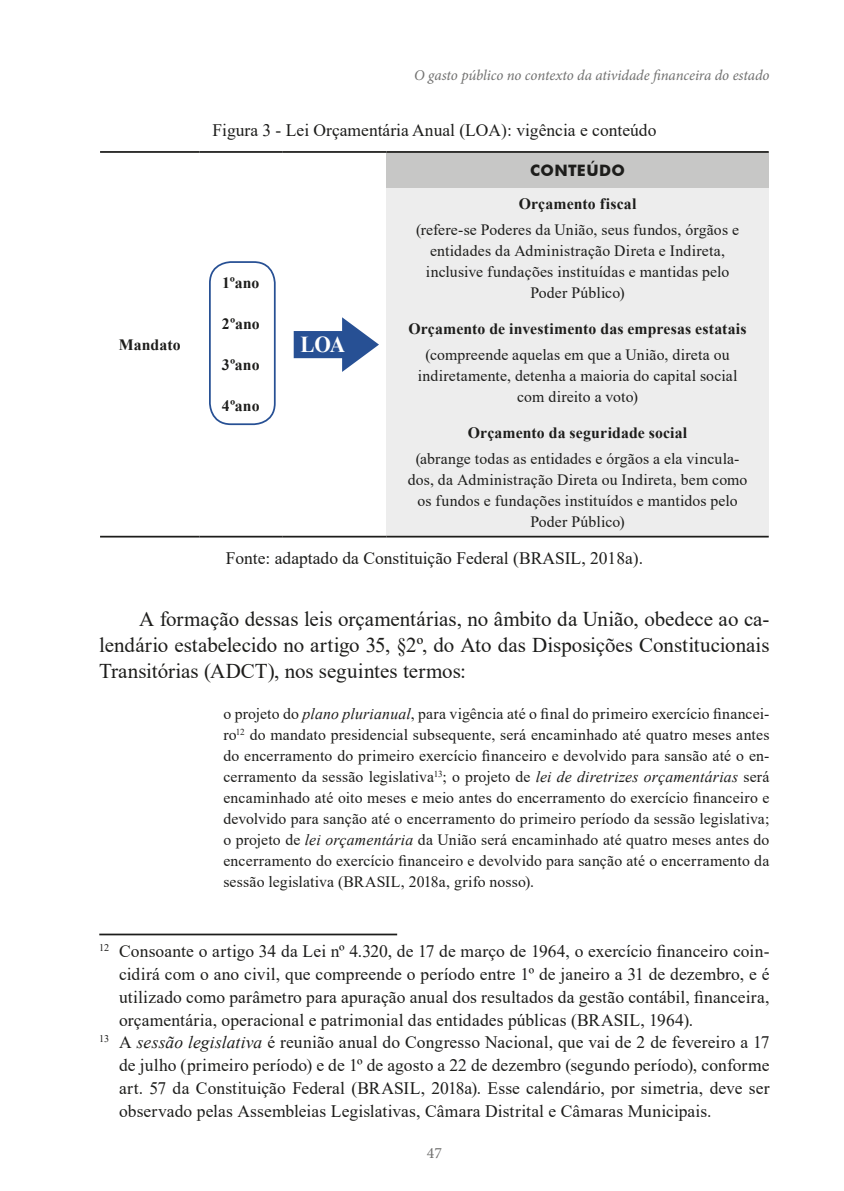
<style>
.page{position:relative;width:844px;height:1191px;background:#fff}
.page>*{position:absolute;margin:0;border:0;box-sizing:border-box;transform-origin:0 0}
.t1{font:700 22.75px "Times New Roman";color:#fff;scale:.93 1}
.t2{font:21px/26.2px "Times New Roman";color:#1d1d1b;text-align:justify}
.t3{font:17.5px "Times New Roman";letter-spacing:.005em;color:#1d1d1b}
.t4{font:15.75px/21px "Times New Roman";letter-spacing:.01em;color:#1d1d1b;text-align:center}
.t5{font:700 15.75px "Times New Roman";letter-spacing:.01em;color:#1d1d1b}
.t6{font:700 15.75px "Futura BT";letter-spacing:.02em;color:#1d1d1b}
.t7{font:15.75px "Minion Pro";color:#70706f}
.t8{font:italic 14.88px "Minion Pro";letter-spacing:-.005em;color:#70706f}
.s1{font-style:italic}
</style>
<div class="page">
<div style="left:386px;top:152px;width:382px;height:36px;background:#c7c7c6"></div>
<div style="left:386px;top:188px;width:382px;height:348px;background:#ededed"></div>
<hr style="left:100px;top:151px;width:99px;height:2px;background:#1d1d1b">
<hr style="left:386px;top:151px;width:382px;height:2px;background:#1d1d1b">
<hr style="left:282px;top:151px;width:104px;height:2px;background:#1d1d1b">
<hr style="left:199px;top:151px;width:83px;height:2px;background:#1d1d1b">
<hr style="left:100px;top:536px;width:99px;height:1px;background:#1d1d1b">
<hr style="left:199px;top:536px;width:83px;height:1px;background:#1d1d1b">
<hr style="left:282px;top:536px;width:104px;height:1px;background:#1d1d1b">
<hr style="left:386px;top:536px;width:382px;height:1px;background:#1d1d1b">
<hr style="left:99px;top:933px;width:298px;height:2px;background:#1d1d1b">
<div style="left:209px;top:261px;width:66px;height:164px;border:2px solid #275094;border-radius:21px"></div>
<svg style="left:293px;top:317px;width:86px;height:55px"></svg>
<p class="t8" style="left:414px;top:65px;width:357px">O gasto público no contexto da atividade financeira do estado</p>
<p class="t5" style="left:119px;top:333px;width:63px">Mandato</p>
<p class="t3" style="left:212px;top:118px;width:445px">Figura 3 - Lei Orçamentária Anual (LOA): vigência e conteúdo</p>
<p class="t6" style="left:530px;top:161px;width:96px">CONTEÚDO</p>
<p class="t5" style="left:518px;top:192px;width:119px">Orçamento fiscal</p>
<p class="t4" style="left:416px;top:219px;width:324px">(refere-se Poderes da União, seus fundos, órgãos e entidades da Administração Direta e Indireta, inclusive fundações instituídas e mantidas pelo Poder Público)</p>
<p class="t5" style="left:408px;top:317px;width:339px">Orçamento de investimento das empresas estatais</p>
<p class="t4" style="left:417px;top:343px;width:321px">(compreende aquelas em que a União, direta ou indiretamente, detenha a maioria do capital social com direito a voto)</p>
<p class="t5" style="left:468px;top:421px;width:221px">Orçamento da seguridade social</p>
<p class="t4" style="left:407px;top:447px;width:341px">(abrange todas as entidades e órgãos a ela vincula&shy;dos, da Administração Direta ou Indireta, bem como os fundos e fundações instituídos e mantidos pelo Poder Público)</p>
<p class="t3" style="left:226px;top:545px;width:419px">Fonte: adaptado da Constituição Federal (BRASIL, 2018a).</p>
<p class="t5" style="left:222px;top:272px;width:39px">1ºano</p>
<p class="t5" style="left:222px;top:312px;width:39px">2ºano</p>
<p class="t5" style="left:222px;top:353px;width:39px">3ºano</p>
<p class="t5" style="left:222px;top:394px;width:39px">4ºano</p>
<h1 class="t1" style="left:300px;top:328px;width:49px">LOA</h1>
<h2 class="t2" style="left:99px;top:605px;width:671px;text-indent:40px">A formação dessas leis orçamentárias, no âmbito da União, obedece ao ca&shy;lendário estabelecido no artigo 35, §2º, do Ato das Disposições Constitucionais Transitórias (ADCT), nos seguintes termos:</h2>
<p class="t4" style="left:223px;top:703px;width:547px;text-align:justify">o projeto do <span class="s1">plano plurianual</span>, para vigência até o final do primeiro exercício financei&shy;ro<sup>12</sup> do mandato presidencial subsequente, será encaminhado até quatro meses antes do encerramento do primeiro exercício financeiro e devolvido para sansão até o en&shy;cerramento da sessão legislativa<sup>13</sup>; o projeto de <span class="s1">lei de diretrizes orçamentárias</span> será encaminhado até oito meses e meio antes do encerramento do exercício financeiro e devolvido para sanção até o encerramento do primeiro período da sessão legislativa; o projeto de <span class="s1">lei orçamentária</span> da União será encaminhado até quatro meses antes do encerramento do exercício financeiro e devolvido para sanção até o encerramento da sessão legislativa (BRASIL, 2018a, grifo nosso).</p>
<p class="t3" style="left:99px;top:939px;width:671px"><sup>12</sup> Consoante o artigo 34 da Lei nº 4.320, de 17 de março de 1964, o exercício financeiro coin-</p>
<p class="t3" style="left:119px;top:961px;width:651px">cidirá com o ano civil, que compreende o período entre 1º de janeiro a 31 de dezembro, e é</p>
<p class="t3" style="left:119px;top:984px;width:651px">utilizado como parâmetro para apuração anual dos resultados da gestão contábil, financeira,</p>
<p class="t3" style="left:119px;top:1007px;width:575px">orçamentária, operacional e patrimonial das entidades públicas (BRASIL, 1964).</p>
<p class="t3" style="left:99px;top:1030px;width:671px"><sup>13</sup> A <span class="s1">sessão legislativa</span> é reunião anual do Congresso Nacional, que vai de 2 de fevereiro a 17</p>
<p class="t3" style="left:119px;top:1052px;width:651px">de julho (primeiro período) e de 1º de agosto a 22 de dezembro (segundo período), conforme</p>
<p class="t3" style="left:119px;top:1075px;width:651px">art. 57 da Constituição Federal (BRASIL, 2018a). Esse calendário, por simetria, deve ser</p>
<p class="t3" style="left:119px;top:1098px;width:594px">observado pelas Assembleias Legislativas, Câmara Distrital e Câmaras Municipais.</p>
<p class="t7" style="left:426px;top:1142px;width:17px">47</p>
</div>
